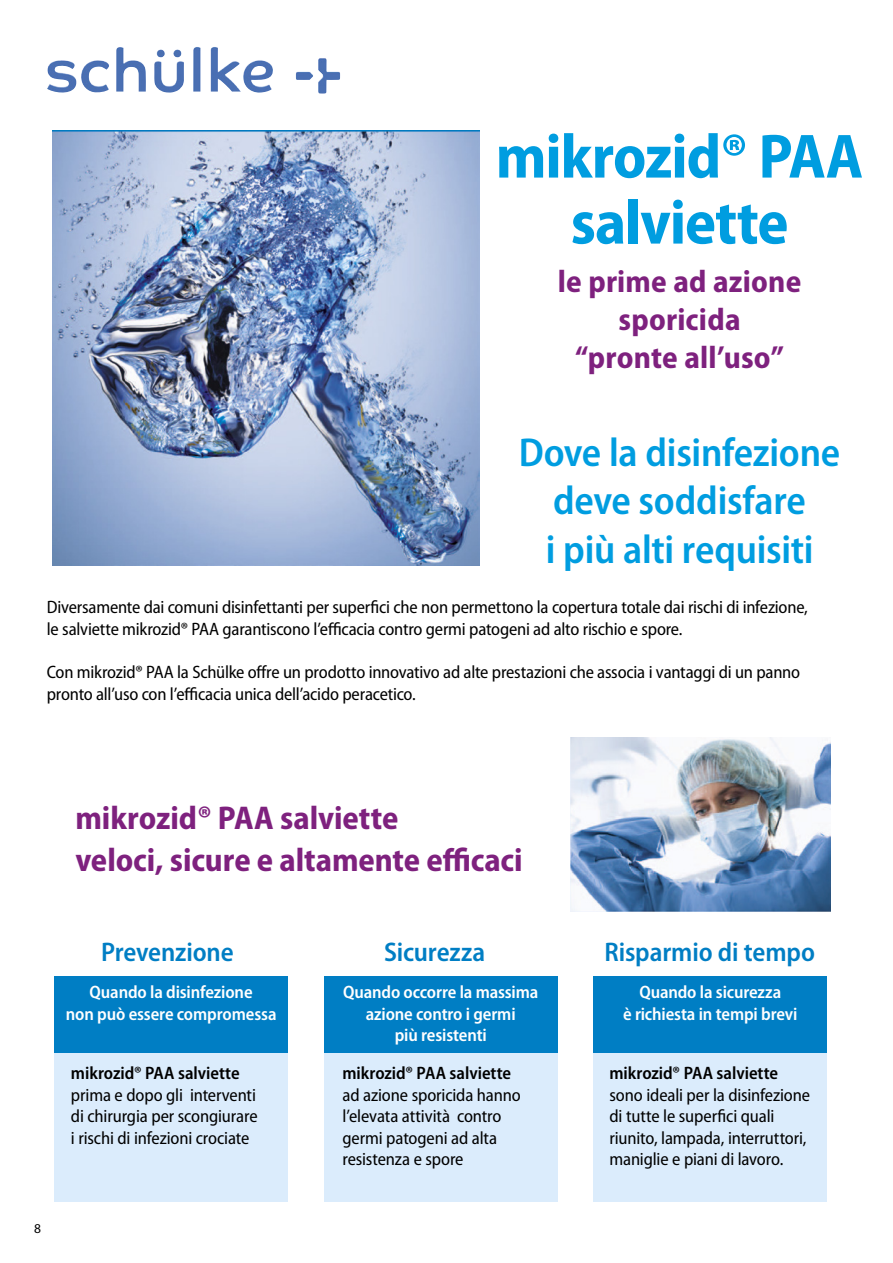
<style>
.page{position:relative;width:893px;height:1263px;background:#fff}
.page>*{position:absolute;margin:0;border:0;box-sizing:border-box;transform-origin:0 0}
.t1{font:700 semi-condensed 63px/66px "Myriad Pro";letter-spacing:-.02em;color:#009de0;text-align:center}
.t2{font:600 semi-condensed 40.5px/48.6px "Myriad Pro";letter-spacing:-.01em;color:#009de0;text-align:center}
.t3{font:700 semi-condensed 33px "Myriad Pro";letter-spacing:-.005em;color:#7e217e}
.t4{font:700 semi-condensed 31.5px/37.8px "Myriad Pro";letter-spacing:.005em;color:#7e217e;text-align:center}
.t5{font:600 semi-condensed 27px "Myriad Pro";letter-spacing:-.005em;color:#007ec4}
.t6{font:semi-condensed 18px/21.6px "Myriad Pro";letter-spacing:-.01em;color:#000}
.t7{font:600 semi-condensed 18px/21.6px "Myriad Pro";letter-spacing:-.01em;color:#fff;text-align:center}
.t8{font:600 semi-condensed 18px "Myriad Pro";letter-spacing:-.005em;color:#000}
.t9{font:13.5px "Myriad Pro";color:#000}
</style>
<div class="page">
<img style="left:47px;top:47px;width:293px;height:47px">
<img style="left:52px;top:130px;width:427px;height:435px">
<img style="left:571px;top:738px;width:259px;height:173px">
<div style="left:324px;top:976px;width:234px;height:77px;background:#007ec4"></div>
<div style="left:54px;top:976px;width:234px;height:77px;background:#007ec4"></div>
<div style="left:593px;top:976px;width:234px;height:77px;background:#007ec4"></div>
<div style="left:54px;top:1053px;width:234px;height:149px;background:#dbecfc"></div>
<div style="left:324px;top:1053px;width:234px;height:149px;background:#dbecfc"></div>
<div style="left:593px;top:1053px;width:234px;height:149px;background:#dbecfc"></div>
<p class="t1" style="left:496px;top:122px;width:369px">mikrozid® PAA salviette</p>
<p class="t4" style="left:558px;top:261px;width:245px">le prime ad azione sporicida<br>“pronte all’uso”</p>
<p class="t2" style="left:519px;top:427px;width:323px">Dove la disinfezione deve soddisfare<br>i più alti requisiti</p>
<p class="t6" style="left:47px;top:596px;width:763px">Diversamente dai comuni disinfettanti per superfici che non permettono la copertura totale dai rischi di infezione, le salviette mikrozid® PAA garantiscono l’efficacia contro germi patogeni ad alto rischio e spore.</p>
<p class="t6" style="left:47px;top:661px;width:755px">Con mikrozid® PAA la Schülke offre un prodotto innovativo ad alte prestazioni che associa i vantaggi di un panno pronto all’uso con l’efficacia unica dell’acido peracetico.</p>
<p class="t3" style="left:75px;top:796px;width:324px">mikrozid® PAA salviette</p>
<p class="t3" style="left:75px;top:838px;width:449px">veloci, sicure e altamente efficaci</p>
<p class="t5" style="left:101px;top:935px;width:134px">Prevenzione</p>
<p class="t5" style="left:384px;top:935px;width:103px">Sicurezza</p>
<p class="t5" style="left:604px;top:935px;width:212px">Risparmio di tempo</p>
<p class="t7" style="left:66px;top:981px;width:212px">Quando la disinfezione<br>non può essere compromessa</p>
<p class="t7" style="left:623px;top:981px;width:176px">Quando la sicurezza<br>è richiesta in tempi brevi</p>
<p class="t7" style="left:343px;top:981px;width:197px">Quando occorre la massima azione contro i germi<br>più resistenti</p>
<p class="t9" style="left:34px;top:1220px;width:8px">8</p>
<p class="t8" style="left:71px;top:1062px;width:170px">mikrozid® PAA salviette</p>
<p class="t8" style="left:342px;top:1062px;width:170px">mikrozid® PAA salviette</p>
<p class="t8" style="left:609px;top:1062px;width:170px">mikrozid® PAA salviette</p>
<p class="t6" style="left:71px;top:1083px;width:186px">prima e dopo gli interventi</p>
<p class="t6" style="left:342px;top:1083px;width:180px">ad azione sporicida hanno</p>
<p class="t6" style="left:609px;top:1083px;width:202px">sono ideali per la disinfezione</p>
<p class="t6" style="left:71px;top:1105px;width:188px">di chirurgia per scongiurare</p>
<p class="t6" style="left:342px;top:1105px;width:161px">l’elevata attività contro</p>
<p class="t6" style="left:609px;top:1105px;width:166px">di tutte le superfici quali</p>
<p class="t6" style="left:71px;top:1127px;width:180px">i rischi di infezioni crociate</p>
<p class="t6" style="left:342px;top:1127px;width:156px">germi patogeni ad alta</p>
<p class="t6" style="left:609px;top:1127px;width:198px">riunito, lampada, interruttori,</p>
<p class="t6" style="left:342px;top:1148px;width:123px">resistenza e spore</p>
<p class="t6" style="left:609px;top:1148px;width:175px">maniglie e piani di lavoro.</p>
</div>
